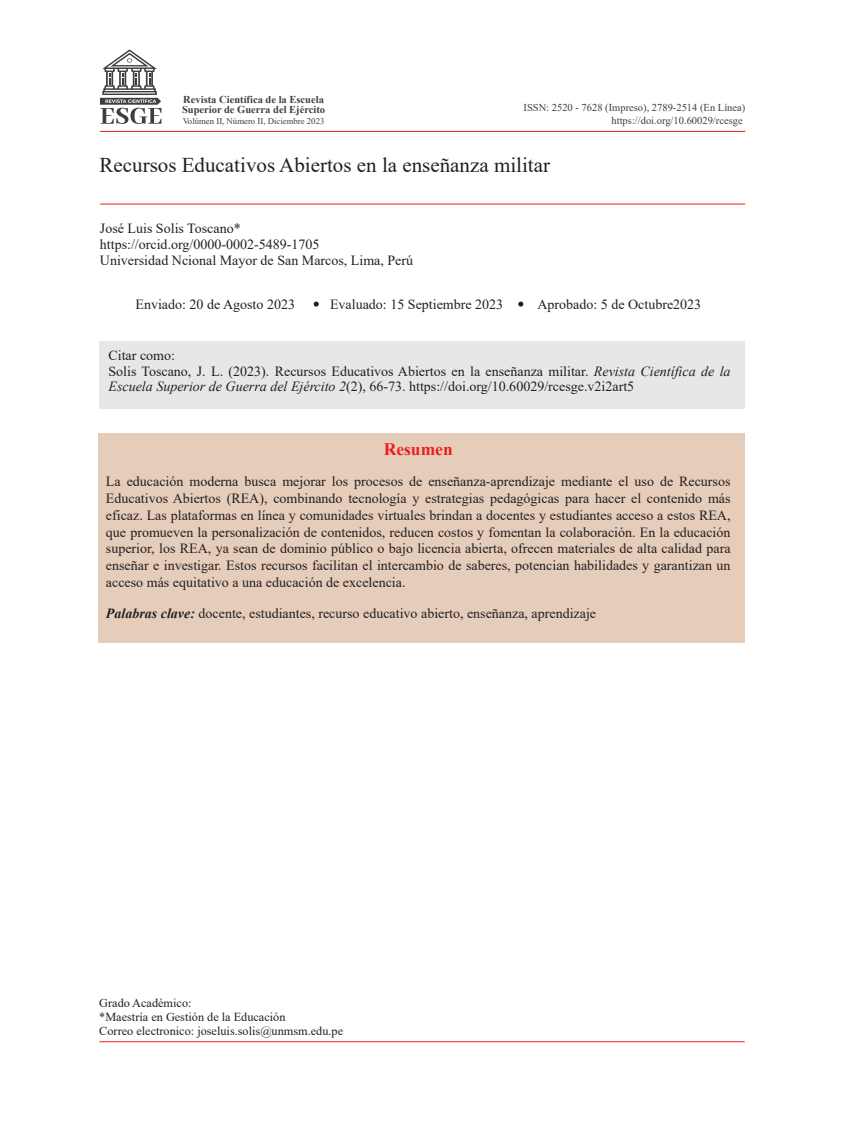
<style>
.page{position:relative;width:844px;height:1141px;background:#fff}
.page>*{position:absolute;margin:0;border:0;box-sizing:border-box;transform-origin:0 0}
.t1{font:21px "Times New Roman";color:#231f20}
.t2{font:700 17.5px "Times New Roman";color:#ee1d23}
.t3{font:14px/16.8px "Times New Roman";color:#231f20}
.t4{font:12.25px/14px "Times New Roman";color:#231f20}
.t5{font:10.5px/12.2px "Times New Roman";color:#3e3e3f;text-align:right}
.t6{font:700 10.5px/10.5px "Times New Roman";color:#3e3e3f}
.t7{font:8.75px "Times New Roman";color:#3e3e3f}
.s1{font-style:italic}
.s2{font-weight:700;font-style:italic}
</style>
<div class="page">
<hr style="left:99px;top:1041px;width:645px;height:1px;background:#ee1d23">
<div style="left:99px;top:434px;width:646px;height:209px;background:#e5cdba"></div>
<div style="left:99px;top:341px;width:646px;height:68px;background:#e6e7e9"></div>
<hr style="left:100px;top:131px;width:645px;height:1px;background:#ee1d23">
<hr style="left:100px;top:204px;width:645px;height:1px;background:#ee1d23">
<svg style="left:313px;top:302px;width:6px;height:5px"></svg>
<svg style="left:518px;top:302px;width:5px;height:5px"></svg>
<svg style="left:100px;top:49px;width:61px;height:75px"></svg>
<p class="t6" style="left:182px;top:94px;width:145px">Revista Científica de la Escuela<br>Superior de Guerra del Ejército</p>
<p class="t7" style="left:183px;top:115px;width:143px">Volúmen II, Número II, Diciembre 2023</p>
<p class="t5" style="left:523px;top:101px;width:223px">ISSN: 2520 - 7628 (Impreso), 2789-2514 (En Línea) https://doi.org/10.60029/rcesge</p>
<h1 class="t1" style="left:99px;top:150px;width:452px">Recursos Educativos Abiertos en la enseñanza militar</h1>
<p class="t3" style="left:100px;top:220px;width:314px;line-height:15.8px">José Luis Solis Toscano* https://orcid.org/0000-0002-5489-1705<br>Universidad Ncional Mayor de San Marcos, Lima, Perú</p>
<p class="t3" style="left:135px;top:295px;width:161px">Enviado: 20 de Agosto 2023</p>
<p class="t3" style="left:330px;top:295px;width:175px">Evaluado: 15 Septiembre 2023</p>
<p class="t3" style="left:537px;top:295px;width:165px">Aprobado: 5 de Octubre2023</p>
<p class="t3" style="left:108px;top:347px;width:623px;line-height:15.8px">Citar como:<br>Solis Toscano, J. L. (2023). Recursos Educativos Abiertos en la enseñanza militar. <span class="s1">Revista Científica de la<br>Escuela Superior de Guerra del Ejército 2</span>(2), 66-73. https://doi.org/10.60029/rcesge.v2i2art5</p>
<p class="t2" style="left:383px;top:437px;width:71px">Resumen</p>
<p class="t3" style="left:106px;top:473px;width:626px;text-align:justify">La educación moderna busca mejorar los procesos de enseñanza-aprendizaje mediante el uso de Recursos Educativos Abiertos (REA), combinando tecnología y estrategias pedagógicas para hacer el contenido más eficaz. Las plataformas en línea y comunidades virtuales brindan a docentes y estudiantes acceso a estos REA, que promueven la personalización de contenidos, reducen costos y fomentan la colaboración. En la educación superior, los REA, ya sean de dominio público o bajo licencia abierta, ofrecen materiales de alta calidad para enseñar e investigar. Estos recursos facilitan el intercambio de saberes, potencian habilidades y garantizan un acceso más equitativo a una educación de excelencia.</p>
<p class="t3" style="left:106px;top:604px;width:491px"><span class="s2">Palabras clave:</span> docente, estudiantes, recurso educativo abierto, enseñanza, aprendizaje</p>
<p class="t4" style="left:99px;top:995px;width:245px">Grado Académico:<br>*Maestría en Gestión de la Educación<br>Correo electronico: joseluis.solis@unmsm.edu.pe</p>
</div>
